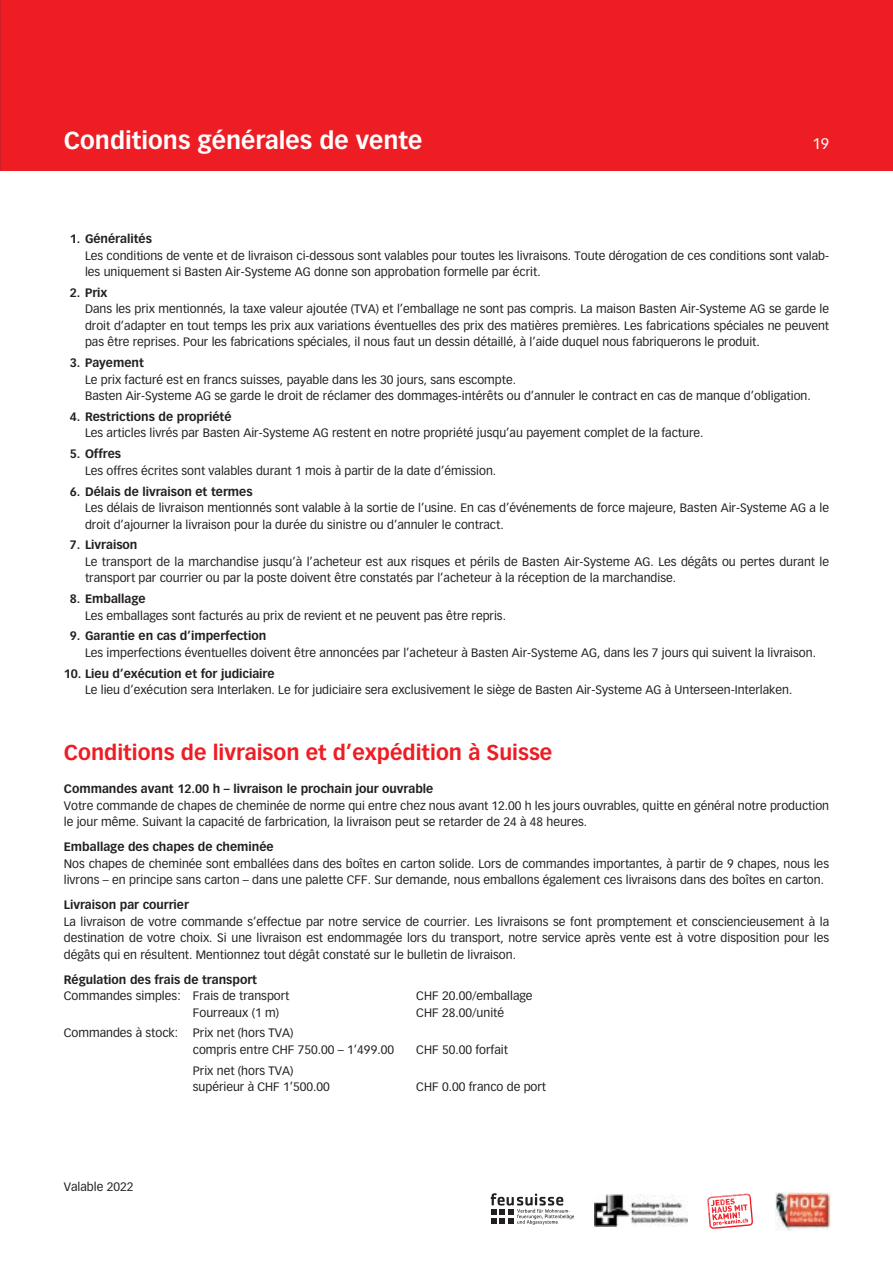
<style>
.page{position:relative;width:893px;height:1263px;background:#fff}
.page>*{position:absolute;margin:0;border:0;box-sizing:border-box;transform-origin:0 0}
.t1{font:700 24px "Vectora LT Std";color:#fff}
.t2{font:700 21px "Vectora LT Std";color:#ee1d23}
.t3{font:15px "Vectora LT Std";color:#fff}
.t4{font:12px/16.5px "Vectora LT Std";color:#231f20}
.t5{font:700 12px "Vectora LT Std";color:#231f20}
</style>
<div class="page">
<img style="left:594px;top:1195px;width:93px;height:31px">
<svg style="left:707px;top:1193px;width:46px;height:36px"></svg>
<img style="left:776px;top:1193px;width:55px;height:38px">
<svg style="left:491px;top:1193px;width:83px;height:32px"></svg>
<div style="left:0;top:0;width:893px;height:170px;background:#ee1d23"></div>
<p class="t1" style="left:64px;top:126px;width:360px">Conditions générales de vente</p>
<p class="t3" style="left:812px;top:135px;width:18px">19</p>
<p class="t5" style="left:70px;top:232px;width:84px">1. Généralités</p>
<p class="t4" style="left:85px;top:247px;width:746px">Les conditions de vente et de livraison ci-dessous sont valables pour toutes les livraisons. Toute dérogation de ces conditions sont valab&shy;les uniquement si Basten Air-Systeme AG donne son approbation formelle par écrit.</p>
<p class="t5" style="left:70px;top:285px;width:39px">2. Prix</p>
<p class="t4" style="left:85px;top:301px;width:746px;text-align:justify">Dans les prix mentionnés, la taxe valeur ajoutée (TVA) et l’emballage ne sont pas compris. La maison Basten Air-Systeme AG se garde le droit d’adapter en tout temps les prix aux variations éventuelles des prix des matières premières. Les fabrications spéciales ne peuvent pas être reprises. Pour les fabrications spéciales, il nous faut un dessin détaillé, à l’aide duquel nous fabriquerons le produit.</p>
<p class="t5" style="left:70px;top:356px;width:76px">3. Payement</p>
<p class="t4" style="left:85px;top:371px;width:432px">Le prix facturé est en francs suisses, payable dans les 30 jours, sans escompte.</p>
<p class="t4" style="left:85px;top:388px;width:727px">Basten Air-Systeme AG se garde le droit de réclamer des dommages-intérêts ou d’annuler le contract en cas de manque d’obligation.</p>
<p class="t5" style="left:70px;top:409px;width:163px">4. Restrictions de propriété</p>
<p class="t4" style="left:85px;top:425px;width:620px">Les articles livrés par Basten Air-Systeme AG restent en notre propriété jusqu’au payement complet de la facture.</p>
<p class="t5" style="left:70px;top:447px;width:53px">5. Offres</p>
<p class="t4" style="left:85px;top:462px;width:413px">Les offres écrites sont valables durant 1 mois à partir de la date d’émission.</p>
<p class="t5" style="left:70px;top:484px;width:184px">6. Délais de livraison et termes</p>
<p class="t4" style="left:85px;top:500px;width:746px">Les délais de livraison mentionnés sont valable à la sortie de l’usine. En cas d’événements de force majeure, Basten Air-Systeme AG a le droit d’ajourner la livraison pour la durée du sinistre ou d’annuler le contract.</p>
<p class="t5" style="left:70px;top:538px;width:69px">7. Livraison</p>
<p class="t4" style="left:85px;top:553px;width:746px">Le transport de la marchandise jusqu’à l’acheteur est aux risques et périls de Basten Air-Systeme AG. Les dégâts ou pertes durant le transport par courrier ou par la poste doivent être constatés par l’acheteur à la réception de la marchandise.</p>
<p class="t5" style="left:70px;top:591px;width:77px">8. Emballage</p>
<p class="t4" style="left:85px;top:607px;width:423px">Les emballages sont facturés au prix de revient et ne peuvent pas être repris.</p>
<p class="t5" style="left:70px;top:629px;width:198px">9. Garantie en cas d’imperfection</p>
<p class="t4" style="left:85px;top:644px;width:732px">Les imperfections éventuelles doivent être annoncées par l’acheteur à Basten Air-Systeme AG, dans les 7 jours qui suivent la livraison.</p>
<p class="t5" style="left:64px;top:666px;width:212px">10. Lieu d’exécution et for judiciaire</p>
<p class="t4" style="left:85px;top:682px;width:709px">Le lieu d’exécution sera Interlaken. Le for judiciaire sera exclusivement le siège de Basten Air-Systeme AG à Unterseen-Interlaken.</p>
<p class="t2" style="left:64px;top:740px;width:490px">Conditions de livraison et d’expédition à Suisse</p>
<p class="t5" style="left:64px;top:781px;width:371px">Commandes avant 12.00 h – livraison le prochain jour ouvrable</p>
<p class="t4" style="left:64px;top:797px;width:767px">Votre commande de chapes de cheminée de norme qui entre chez nous avant 12.00 h les jours ouvrables, quitte en général notre production le jour même. Suivant la capacité de farbrication, la livraison peut se retarder de 24 à 48 heures.</p>
<p class="t5" style="left:64px;top:839px;width:211px">Emballage des chapes de cheminée</p>
<p class="t4" style="left:64px;top:855px;width:767px">Nos chapes de cheminée sont emballées dans des boîtes en carton solide. Lors de commandes importantes, à partir de 9 chapes, nous les livrons – en principe sans carton – dans une palette CFF. Sur demande, nous emballons également ces livraisons dans des boîtes en carton.</p>
<p class="t5" style="left:64px;top:897px;width:127px">Livraison par courrier</p>
<p class="t4" style="left:64px;top:913px;width:767px;text-align:justify">La livraison de votre commande s’effectue par notre service de courrier. Les livraisons se font promptement et consciencieusement à la destination de votre choix. Si une livraison est endommagée lors du transport, notre service après vente est à votre disposition pour les dégâts qui en résultent. Mentionnez tout dégât constaté sur le bulletin de livraison.</p>
<p class="t5" style="left:64px;top:972px;width:195px">Régulation des frais de transport</p>
<p class="t4" style="left:64px;top:988px;width:227px">Commandes simples: Frais de transport</p>
<p class="t4" style="left:416px;top:988px;width:118px">CHF 20.00/emballage</p>
<p class="t4" style="left:193px;top:1004px;width:88px">Fourreaux (1 m)</p>
<p class="t4" style="left:416px;top:1004px;width:89px">CHF 28.00/unité</p>
<p class="t4" style="left:64px;top:1025px;width:231px">Commandes à stock: Prix net (hors TVA)</p>
<p class="t4" style="left:193px;top:1041px;width:203px">compris entre CHF 750.00 – 1’499.00</p>
<p class="t4" style="left:416px;top:1041px;width:93px">CHF 50.00 forfait</p>
<p class="t4" style="left:193px;top:1062px;width:102px">Prix net (hors TVA)</p>
<p class="t4" style="left:193px;top:1079px;width:139px">supérieur à CHF 1’500.00</p>
<p class="t4" style="left:416px;top:1079px;width:131px">CHF 0.00 franco de port</p>
<p class="t4" style="left:64px;top:1179px;width:71px">Valable 2022</p>
</div>
